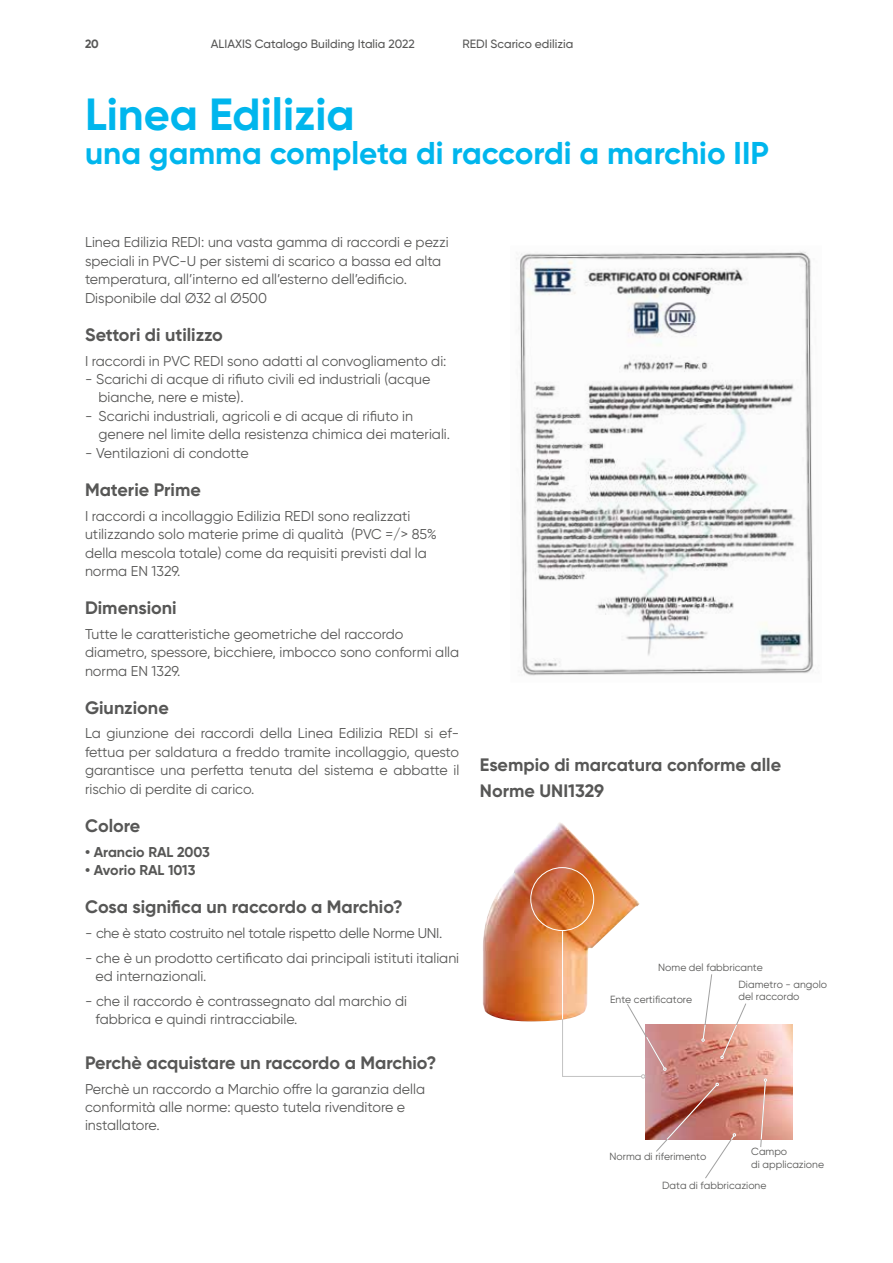
<style>
.page{position:relative;width:893px;height:1263px;background:#fff}
.page>*{position:absolute;margin:0;border:0;box-sizing:border-box;transform-origin:0 0}
.t1{font:700 45px "Gilroy";color:#00b6ed}
.t2{font:700 31.5px "Gilroy";color:#00b6ed}
.t3{font:700 18px/26px "Gilroy";color:#575756}
.t4{font:14.25px/18.5px "Gilroy";color:#575756}
.t5{font:14.25px "Gilroy";letter-spacing:-.02em;color:#575756}
.t6{font:700 14.25px "Gilroy";color:#575756}
.t7{font:500 12px "Gilroy";color:#575756}
.t8{font:700 12px "Gilroy";color:#575756}
.t9{font:10.35px/16.5px "Gilroy";color:#575756}
</style>
<div class="page">
<img style="left:516px;top:251px;width:298px;height:425px">
<img style="left:483px;top:822px;width:157px;height:200px">
<img style="left:747px;top:1025px;width:46px;height:114px">
<div style="left:530px;top:867px;width:64px;height:64px;border:1px solid #fff;border-radius:50%"></div>
<hr style="left:562px;top:1076px;width:79px;height:1px;background:#c2c2c2">
<hr style="left:562px;top:931px;width:1px;height:145px;background:#c2c2c2">
<hr style="left:562px;top:931px;width:1px;height:88px;background:#fff">
<svg style="left:760px;top:1078px;width:7px;height:69px"></svg>
<svg style="left:627px;top:974px;width:120px;height:205px"></svg>
<p class="t8" style="left:85px;top:36px;width:15px">20</p>
<p class="t7" style="left:211px;top:36px;width:205px">ALIAXIS Catalogo Building Italia 2022</p>
<p class="t7" style="left:462px;top:36px;width:112px">REDI Scarico edilizia</p>
<h1 class="t1" style="left:85px;top:86px;width:271px">Linea Edilizia</h1>
<h2 class="t2" style="left:85px;top:133px;width:685px">una gamma completa di raccordi a marchio IIP</h2>
<p class="t4" style="left:85px;top:233px;width:365px">Linea Edilizia REDI: una vasta gamma di raccordi e pezzi speciali in PVC-U per sistemi di scarico a bassa ed alta temperatura, all’interno ed all’esterno dell’edificio.<br>Disponibile dal Ø32 al Ø500</p>
<p class="t3" style="left:85px;top:321px;width:139px">Settori di utilizzo</p>
<p class="t4" style="left:85px;top:351px;width:363px">I raccordi in PVC REDI sono adatti al convogliamento di:</p>
<p class="t4" style="left:99px;top:370px;width:333px;text-indent:-13px">- Scarichi di acque di rifiuto civili ed industriali (acque bianche, nere e miste).</p>
<p class="t4" style="left:99px;top:407px;width:353px;text-indent:-13px">- Scarichi industriali, agricoli e di acque di rifiuto in genere nel limite della resistenza chimica dei materiali.</p>
<p class="t4" style="left:85px;top:443px;width:165px">- Ventilazioni di condotte</p>
<p class="t3" style="left:85px;top:476px;width:117px">Materie Prime</p>
<p class="t4" style="left:85px;top:506px;width:353px">I raccordi a incollaggio Edilizia REDI sono realizzati utilizzando solo materie prime di qualità (PVC =/&gt; 85% della mescola totale) come da requisiti previsti dal la norma EN 1329.</p>
<p class="t3" style="left:85px;top:594px;width:93px">Dimensioni</p>
<p class="t4" style="left:85px;top:624px;width:376px">Tutte le caratteristiche geometriche del raccordo diametro, spessore, bicchiere, imbocco sono conformi alla norma EN 1329.</p>
<p class="t3" style="left:85px;top:694px;width:85px">Giunzione</p>
<p class="t4" style="left:85px;top:724px;width:376px;text-align:justify">La giunzione dei raccordi della Linea Edilizia REDI si ef&shy;fettua per saldatura a freddo tramite incollaggio, questo garantisce una perfetta tenuta del sistema e abbatte il rischio di perdite di carico.</p>
<p class="t3" style="left:85px;top:812px;width:57px">Colore</p>
<p class="t6" style="left:85px;top:843px;width:126px">• Arancio RAL 2003</p>
<p class="t6" style="left:85px;top:861px;width:112px">• Avorio RAL 1013</p>
<p class="t3" style="left:85px;top:893px;width:319px">Cosa significa un raccordo a Marchio?</p>
<p class="t5" style="left:85px;top:924px;width:359px">- che è stato costruito nel totale rispetto delle Norme UNI.</p>
<p class="t4" style="left:96px;top:948px;width:365px;text-indent:-11px">- che è un prodotto certificato dai principali istituti italiani ed internazionali.</p>
<p class="t4" style="left:96px;top:991px;width:313px;text-indent:-11px">- che il raccordo è contrassegnato dal marchio di fabbrica e quindi rintracciabile.</p>
<p class="t3" style="left:85px;top:1049px;width:353px">Perchè acquistare un raccordo a Marchio?</p>
<p class="t4" style="left:85px;top:1079px;width:342px">Perchè un raccordo a Marchio offre la garanzia della conformità alle norme: questo tutela rivenditore e installatore.</p>
<p class="t3" style="left:480px;top:752px;width:303px">Esempio di marcatura conforme alle<br>Norme UNI1329</p>
<p class="t9" style="left:738px;top:959px;width:90px;text-indent:-80px">Nome del fabbricante<br>Diametro - angolo</p>
<p class="t9" style="left:738px;top:988px;width:63px">del raccordo</p>
<p class="t9" style="left:610px;top:991px;width:84px">Ente certificatore</p>
<p class="t9" style="left:609px;top:1148px;width:98px">Norma di riferimento</p>
<p class="t9" style="left:751px;top:1145px;width:74px;line-height:12.5px">Campo<br>di applicazione</p>
<p class="t9" style="left:662px;top:1177px;width:106px">Data di fabbricazione</p>
</div>
